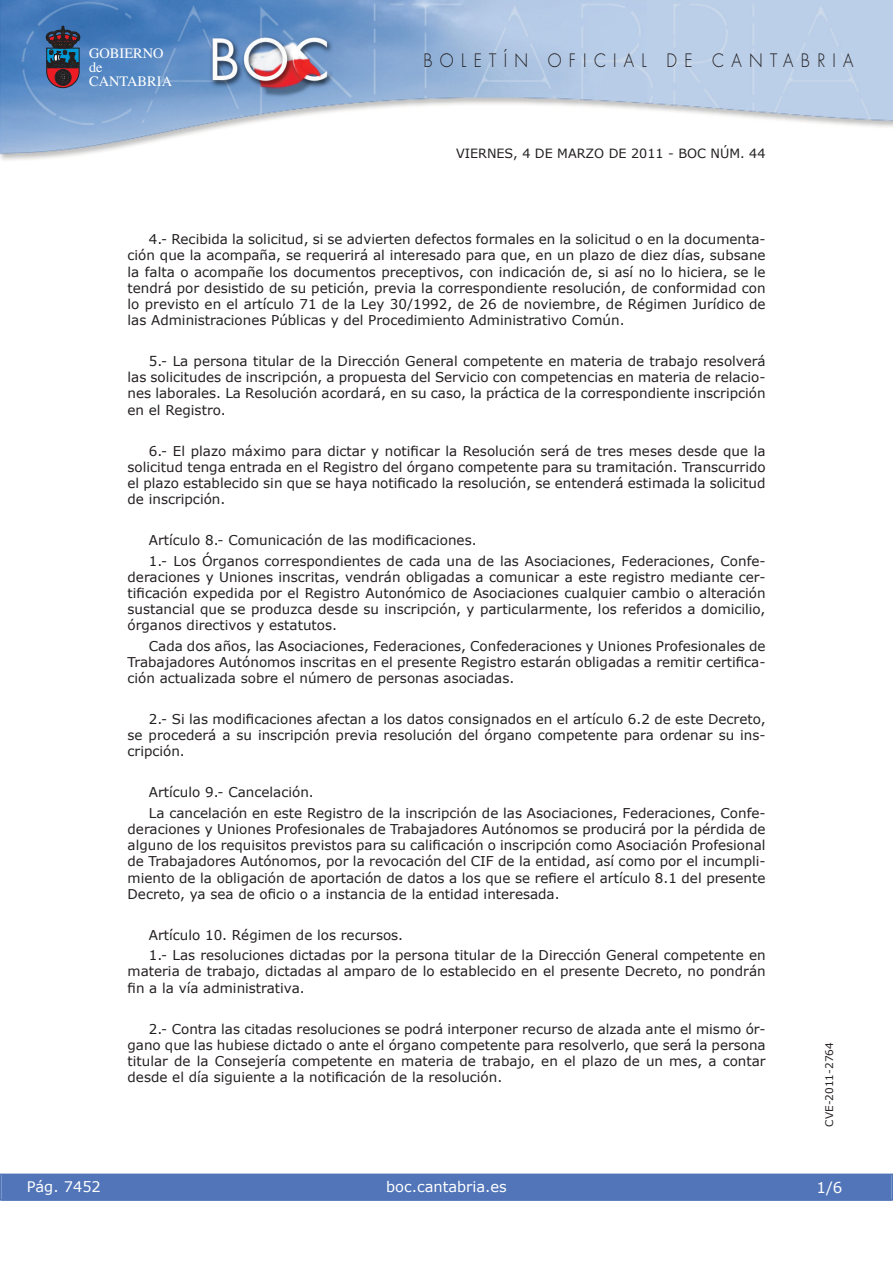
<style>
.page{position:relative;width:893px;height:1263px;background:#fff}
.page>*{position:absolute;margin:0;border:0;box-sizing:border-box;transform-origin:0 0}
.t1{font:300 18px "Futura";letter-spacing:.45em;color:#231f20;scale:.9 1}
.t2{font:15px "Verdana";color:#fff}
.t3{font:14.55px "Verdana";color:#fff}
.t4{font:14.4px/14.1px "Times";color:#fff}
.t5{font:13.5px/16.2px "Verdana";color:#231f20;text-align:justify}
.t6{font:12.75px "Verdana";color:#231f20}
.t7{font:10.5px "Verdana";color:#231f20}
</style>
<div class="page">
<img style="left:0;top:0;width:893px;height:161px">
<svg style="left:46px;top:26px;width:34px;height:62px;background:#464054"></svg>
<div style="left:1px;top:1174px;width:890px;height:27px;background:#5175b8"></div>
<div style="left:0;top:1174px;width:893px;height:27px;border:1px solid #5175b8"></div>
<p class="t4" style="left:89px;top:47px;width:85px">GOBIERNO de<br>CANTABRIA</p>
<h1 class="t1" style="left:423px;top:52px;width:479px">BOLETÍN OFICIAL DE CANTABRIA</h1>
<p class="t6" style="left:456px;top:145px;width:311px">VIERNES, 4 DE MARZO DE 2011 - BOC NÚM. 44</p>
<p class="t5" style="left:128px;top:231px;width:639px;text-indent:21px">4.- Recibida la solicitud, si se advierten defectos formales en la solicitud o en la documenta&shy;ción que la acompaña, se requerirá al interesado para que, en un plazo de diez días, subsane la falta o acompañe los documentos preceptivos, con indicación de, si así no lo hiciera, se le tendrá por desistido de su petición, previa la correspondiente resolución, de conformidad con lo previsto en el artículo 71 de la Ley 30/1992, de 26 de noviembre, de Régimen Jurídico de las Administraciones Públicas y del Procedimiento Administrativo Común.</p>
<p class="t5" style="left:128px;top:353px;width:639px;text-indent:21px">5.- La persona titular de la Dirección General competente en materia de trabajo resolverá las solicitudes de inscripción, a propuesta del Servicio con competencias en materia de relacio&shy;nes laborales. La Resolución acordará, en su caso, la práctica de la correspondiente inscripción en el Registro.</p>
<p class="t5" style="left:128px;top:442px;width:639px;text-indent:21px">6.- El plazo máximo para dictar y notificar la Resolución será de tres meses desde que la solicitud tenga entrada en el Registro del órgano competente para su tramitación. Transcurrido el plazo establecido sin que se haya notificado la resolución, se entenderá estimada la solicitud de inscripción.</p>
<p class="t5" style="left:149px;top:530px;width:618px;line-height:20.4px">Artículo 8.- Comunicación de las modificaciones.<br>1.- Los Órganos correspondientes de cada una de las Asociaciones, Federaciones, Confe-</p>
<p class="t5" style="left:128px;top:568px;width:639px">deraciones y Uniones inscritas, vendrán obligadas a comunicar a este registro mediante cer&shy;tificación expedida por el Registro Autonómico de Asociaciones cualquier cambio o alteración sustancial que se produzca desde su inscripción, y particularmente, los referidos a domicilio, órganos directivos y estatutos.</p>
<p class="t5" style="left:128px;top:637px;width:639px;text-indent:21px">Cada dos años, las Asociaciones, Federaciones, Confederaciones y Uniones Profesionales de Trabajadores Autónomos inscritas en el presente Registro estarán obligadas a remitir certifica&shy;ción actualizada sobre el número de personas asociadas.</p>
<p class="t5" style="left:128px;top:711px;width:639px;text-indent:21px">2.- Si las modificaciones afectan a los datos consignados en el artículo 6.2 de este Decreto, se procederá a su inscripción previa resolución del órgano competente para ordenar su ins&shy;cripción.</p>
<p class="t5" style="left:149px;top:782px;width:618px;line-height:20.4px">Artículo 9.- Cancelación.<br>La cancelación en este Registro de la inscripción de las Asociaciones, Federaciones, Confe-</p>
<p class="t5" style="left:128px;top:821px;width:639px">deraciones y Uniones Profesionales de Trabajadores Autónomos se producirá por la pérdida de alguno de los requisitos previstos para su calificación o inscripción como Asociación Profesional de Trabajadores Autónomos, por la revocación del CIF de la entidad, así como por el incumpli&shy;miento de la obligación de aportación de datos a los que se refiere el artículo 8.1 del presente Decreto, ya sea de oficio o a instancia de la entidad interesada.</p>
<p class="t5" style="left:149px;top:924px;width:618px;line-height:20.4px">Artículo 10. Régimen de los recursos.<br>1.- Las resoluciones dictadas por la persona titular de la Dirección General competente en</p>
<p class="t5" style="left:128px;top:963px;width:639px">materia de trabajo, dictadas al amparo de lo establecido en el presente Decreto, no pondrán fin a la vía administrativa.</p>
<p class="t5" style="left:128px;top:1020px;width:640px;text-indent:21px">2.- Contra las citadas resoluciones se podrá interponer recurso de alzada ante el mismo ór&shy;gano que las hubiese dictado o ante el órgano competente para resolverlo, que será la persona titular de la Consejería competente en materia de trabajo, en el plazo de un mes, a contar desde el día siguiente a la notificación de la resolución.</p>
<p class="t7" style="left:823px;top:1127px;width:86px;rotate:-90deg">CVE-2011-2764</p>
<p class="t3" style="left:27px;top:1177px;width:76px">Pág. 7452</p>
<p class="t3" style="left:386px;top:1178px;width:122px">boc.cantabria.es</p>
<p class="t2" style="left:816px;top:1178px;width:27px">1/6</p>
</div>
